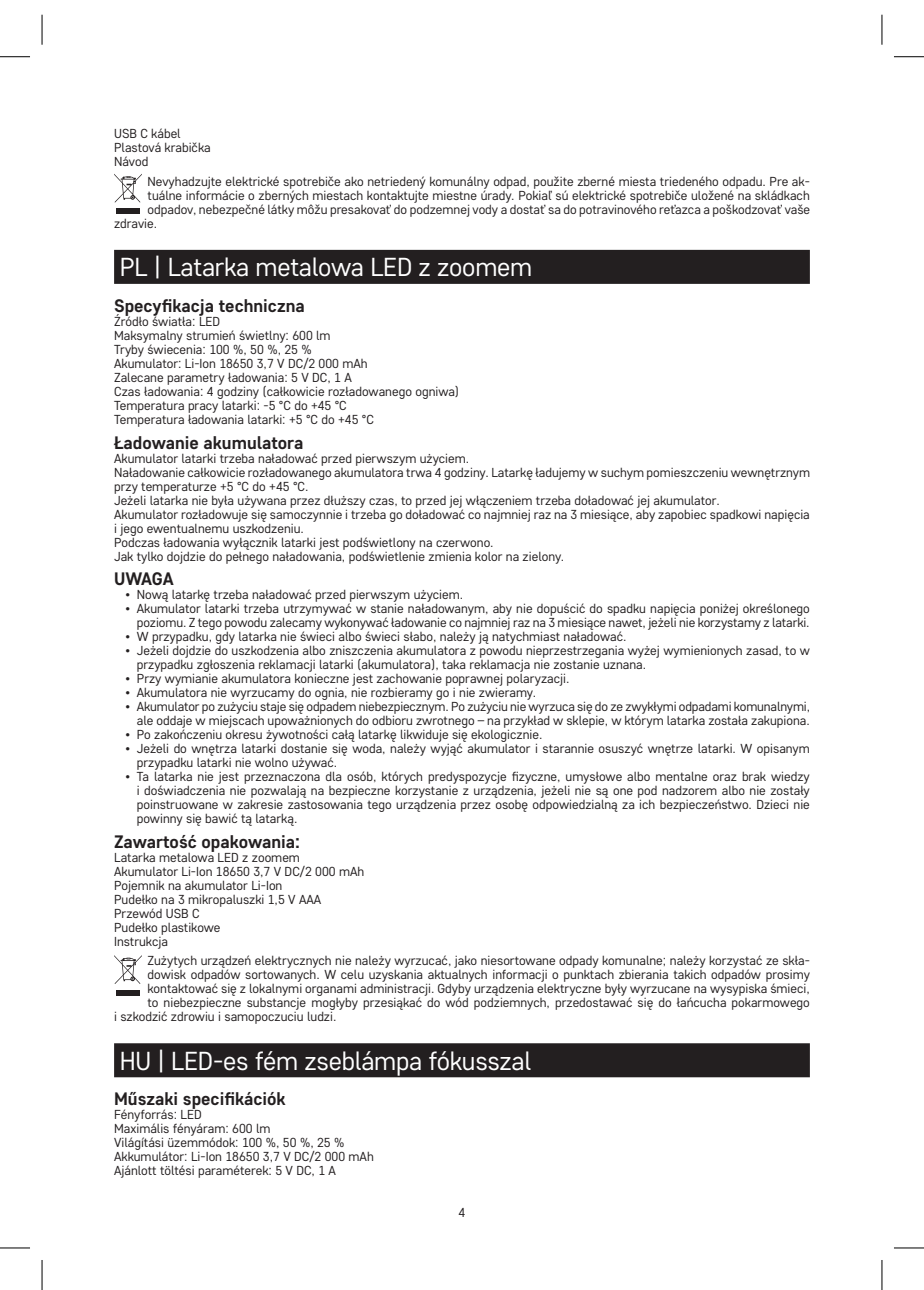
<style>
.page{position:relative;width:924px;height:1290px;background:#fff}
.page>*{position:absolute;margin:0;border:0;box-sizing:border-box;transform-origin:0 0}
.t1{font:26px "Core Sans D35";letter-spacing:-.01em;color:#fff}
.t2{font:700 18px "Core Sans D55";color:#231f20}
.t3{font:13px/14px "Core Sans D35";color:#231f20}
</style>
<div class="page">
<div style="left:114px;top:250px;width:695px;height:34px;background:#231f20"></div>
<div style="left:114px;top:1043px;width:695px;height:34px;background:#231f20"></div>
<svg style="left:114px;top:174px;width:28px;height:28px"></svg>
<div style="left:116px;top:208px;width:23px;height:6px;background:#231f20"></div>
<svg style="left:114px;top:955px;width:28px;height:28px"></svg>
<div style="left:116px;top:989px;width:23px;height:6px;background:#231f20"></div>
<hr style="left:0;top:56px;width:30px;height:1px;background:#000">
<hr style="left:893px;top:56px;width:30px;height:1px;background:#000">
<hr style="left:0;top:1247px;width:30px;height:1px;background:#000">
<hr style="left:893px;top:1247px;width:30px;height:1px;background:#000">
<hr style="left:42px;top:15px;width:1px;height:30px;background:#000">
<hr style="left:42px;top:1259px;width:1px;height:30px;background:#000">
<hr style="left:881px;top:15px;width:1px;height:30px;background:#000">
<hr style="left:881px;top:1259px;width:1px;height:30px;background:#000">
<p class="t3" style="left:114px;top:126px;width:98px">USB C kábel<br>Plastová krabička<br>Návod</p>
<p class="t3" style="left:147px;top:174px;width:663px">Nevyhadzujte elektrické spotrebiče ako netriedený komunálny odpad, použite zberné miesta triedeného odpadu. Pre ak-</p>
<p class="t3" style="left:147px;top:188px;width:663px">tuálne informácie o zberných miestach kontaktujte miestne úrady. Pokiaľ sú elektrické spotrebiče uložené na skládkach</p>
<p class="t3" style="left:147px;top:202px;width:664px">odpadov, nebezpečné látky môžu presakovať do podzemnej vody a dostať sa do potravinového reťazca a poškodzovať vaše</p>
<p class="t3" style="left:114px;top:216px;width:45px">zdravie.</p>
<h1 class="t1" style="left:120px;top:250px;width:414px">PL | Latarka metalowa LED z zoomem</h1>
<h2 class="t2" style="left:114px;top:294px;width:192px">Specyfikacja techniczna</h2>
<p class="t3" style="left:114px;top:314px;width:346px">Źródło światła: LED<br>Maksymalny strumień świetlny: 600 lm<br>Tryby świecenia: 100 %, 50 %, 25 %<br>Akumulator: Li-Ion 18650 3,7 V DC/2 000 mAh<br>Zalecane parametry ładowania: 5 V DC, 1 A<br>Czas ładowania: 4 godziny (całkowicie rozładowanego ogniwa)<br>Temperatura pracy latarki: -5 °C do +45 °C<br>Temperatura ładowania latarki: +5 °C do +45 °C</p>
<h2 class="t2" style="left:114px;top:430px;width:191px">Ładowanie akumulatora</h2>
<p class="t3" style="left:114px;top:450px;width:697px">Akumulator latarki trzeba naładować przed pierwszym użyciem.<br>Naładowanie całkowicie rozładowanego akumulatora trwa 4 godziny. Latarkę ładujemy w suchym pomieszczeniu wewnętrznym przy temperaturze +5 °C do +45 °C.<br>Jeżeli latarka nie była używana przez dłuższy czas, to przed jej włączeniem trzeba doładować jej akumulator.<br>Akumulator rozładowuje się samoczynnie i trzeba go doładować co najmniej raz na 3 miesiące, aby zapobiec spadkowi napięcia i jego ewentualnemu uszkodzeniu.<br>Podczas ładowania wyłącznik latarki jest podświetlony na czerwono.<br>Jak tylko dojdzie do pełnego naładowania, podświetlenie zmienia kolor na zielony.</p>
<h2 class="t2" style="left:114px;top:567px;width:61px">UWAGA</h2>
<p class="t3" style="left:125px;top:587px;width:339px">• Nową latarkę trzeba naładować przed pierwszym użyciem.</p>
<p class="t3" style="left:125px;top:601px;width:685px;text-align:right">• Akumulator latarki trzeba utrzymywać w stanie naładowanym, aby nie dopuścić do spadku napięcia poniżej określonego poziomu. Z tego powodu zalecamy wykonywać ładowanie co najmniej raz na 3 miesiące nawet, jeżeli nie korzystamy z latarki.</p>
<p class="t3" style="left:125px;top:629px;width:502px">• W przypadku, gdy latarka nie świeci albo świeci słabo, należy ją natychmiast naładować.</p>
<p class="t3" style="left:137px;top:643px;width:674px;text-indent:-11px">• Jeżeli dojdzie do uszkodzenia albo zniszczenia akumulatora z powodu nieprzestrzegania wyżej wymienionych zasad, to w przypadku zgłoszenia reklamacji latarki (akumulatora), taka reklamacja nie zostanie uznana.</p>
<p class="t3" style="left:125px;top:671px;width:445px">• Przy wymianie akumulatora konieczne jest zachowanie poprawnej polaryzacji.</p>
<p class="t3" style="left:125px;top:685px;width:412px">• Akumulatora nie wyrzucamy do ognia, nie rozbieramy go i nie zwieramy.</p>
<p class="t3" style="left:125px;top:699px;width:685px;text-align:right">• Akumulator po zużyciu staje się odpadem niebezpiecznym. Po zużyciu nie wyrzuca się do ze zwykłymi odpadami komunalnymi, ale oddaje w miejscach upoważnionych do odbioru zwrotnego – na przykład w sklepie, w którym latarka została zakupiona.</p>
<p class="t3" style="left:125px;top:727px;width:418px">• Po zakończeniu okresu żywotności całą latarkę likwiduje się ekologicznie.</p>
<p class="t3" style="left:137px;top:741px;width:674px;text-indent:-11px">• Jeżeli do wnętrza latarki dostanie się woda, należy wyjąć akumulator i starannie osuszyć wnętrze latarki. W opisanym przypadku latarki nie wolno używać.</p>
<p class="t3" style="left:137px;top:769px;width:674px;text-align:justify;text-indent:-11px">• Ta latarka nie jest przeznaczona dla osób, których predyspozycje fizyczne, umysłowe albo mentalne oraz brak wiedzy i doświadczenia nie pozwalają na bezpieczne korzystanie z urządzenia, jeżeli nie są one pod nadzorem albo nie zostały poinstruowane w zakresie zastosowania tego urządzenia przez osobę odpowiedzialną za ich bezpieczeństwo. Dzieci nie powinny się bawić tą latarką.</p>
<h2 class="t2" style="left:114px;top:829px;width:187px">Zawartość opakowania:</h2>
<p class="t3" style="left:114px;top:849px;width:251px">Latarka metalowa LED z zoomem<br>Akumulator Li-Ion 18650 3,7 V DC/2 000 mAh<br>Pojemnik na akumulator Li-Ion<br>Pudełko na 3 mikropaluszki 1,5 V AAA<br>Przewód USB C<br>Pudełko plastikowe<br>Instrukcja</p>
<p class="t3" style="left:147px;top:953px;width:663px">Zużytych urządzeń elektrycznych nie należy wyrzucać, jako niesortowane odpady komunalne; należy korzystać ze skła-</p>
<p class="t3" style="left:147px;top:967px;width:663px">dowisk odpadów sortowanych. W celu uzyskania aktualnych informacji o punktach zbierania takich odpadów prosimy</p>
<p class="t3" style="left:147px;top:981px;width:663px">kontaktować się z lokalnymi organami administracji. Gdyby urządzenia elektryczne były wyrzucane na wysypiska śmieci,</p>
<p class="t3" style="left:147px;top:995px;width:663px">to niebezpieczne substancje mogłyby przesiąkać do wód podziemnych, przedostawać się do łańcucha pokarmowego</p>
<p class="t3" style="left:114px;top:1009px;width:224px">i szkodzić zdrowiu i samopoczuciu ludzi.</p>
<h1 class="t1" style="left:120px;top:1043px;width:413px">HU | LED-es fém zseblámpa fókusszal</h1>
<h2 class="t2" style="left:114px;top:1087px;width:173px">Műszaki specifikációk</h2>
<p class="t3" style="left:114px;top:1107px;width:261px">Fényforrás: LED<br>Maximális fényáram: 600 lm<br>Világítási üzemmódok: 100 %, 50 %, 25 % Akkumulátor: Li-Ion 18650 3,7 V DC/2 000 mAh Ajánlott töltési paraméterek: 5 V DC, 1 A</p>
<p class="t3" style="left:458px;top:1204px;width:8px">4</p>
</div>
